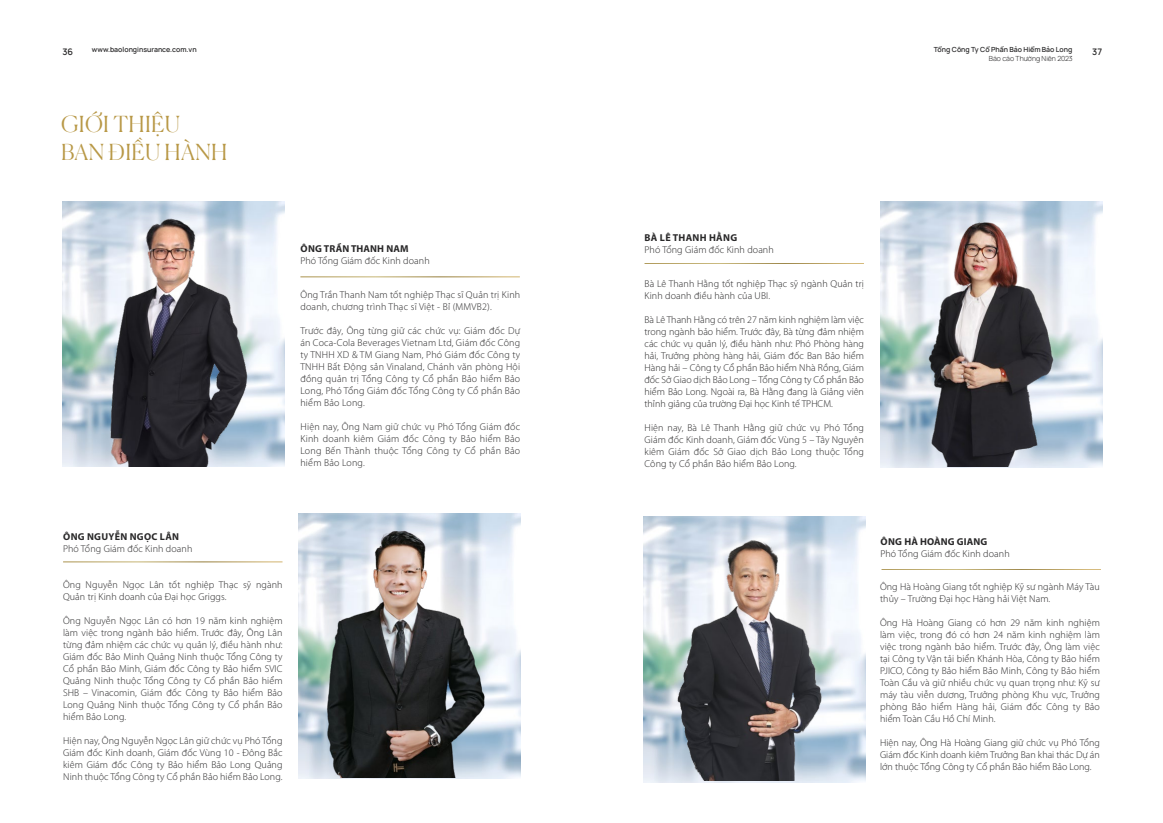
<style>
.page{position:relative;width:1163px;height:823px;background:#fff}
.page>*{position:absolute;margin:0;border:0;box-sizing:border-box;transform-origin:0 0}
.t1{font:300 22px/28.2px "Canela";letter-spacing:.02em;color:#b89846}
.t2{font:300 10px/12px "Myriad Pro";letter-spacing:.01em;color:#292829;text-align:justify}
.t3{font:700 10px "Myriad Pro";letter-spacing:.01em;color:#292829}
.t4{font:700 10px "Myriad Pro";letter-spacing:.03em;color:#292829}
.t5{font:600 9px "Manrope";color:#292829}
.t6{font:600 7px "Manrope";color:#292829}
.t7{font:300 7px "Manrope";color:#292829}
</style>
<div class="page">
<img style="left:298px;top:513px;width:222px;height:265px">
<img style="left:62px;top:201px;width:222px;height:265px">
<img style="left:80px;top:201px;width:187px;height:265px">
<img style="left:308px;top:517px;width:180px;height:260px">
<img style="left:643px;top:516px;width:222px;height:265px">
<img style="left:665px;top:516px;width:180px;height:264px">
<img style="left:880px;top:201px;width:221px;height:266px">
<img style="left:901px;top:201px;width:155px;height:265px">
<p class="t6" style="left:933px;top:45px;width:140px">Tổng Công Ty Cổ Phần Bảo Hiểm Bảo Long</p>
<p class="t7" style="left:988px;top:53px;width:85px">Báo cáo Thường Niên 2023</p>
<p class="t6" style="left:92px;top:45px;width:106px">www.baolonginsurance.com.vn</p>
<p class="t5" style="left:62px;top:45px;width:12px">36</p>
<p class="t5" style="left:1091px;top:45px;width:11px">37</p>
<h1 class="t1" style="left:61px;top:108px;width:168px">GIỚI THIỆU<br>BAN ĐIỀU HÀNH</h1>
<p class="t3" style="left:300px;top:242px;width:109px">ÔNG TRẦN THANH NAM</p>
<p class="t2" style="left:300px;top:254px;width:131px">Phó Tổng Giám đốc Kinh doanh</p>
<p class="t2" style="left:300px;top:288px;width:221px">Ông Trần Thanh Nam tốt nghiệp Thạc sĩ Quản trị Kinh doanh, chương trình Thạc sĩ Việt - Bỉ (MMVB2).</p>
<p class="t2" style="left:300px;top:324px;width:221px">Trước đây, Ông từng giữ các chức vụ: Giám đốc Dự án Coca-Cola Beverages Vietnam Ltd, Giám đốc Công ty TNHH XD &amp; TM Giang Nam, Phó Giám đốc Công ty TNHH Bất Động sản Vinaland, Chánh văn phòng Hội đồng quản trị Tổng Công ty Cổ phần Bảo hiểm Bảo Long, Phó Tổng Giám đốc Tổng Công ty Cổ phần Bảo hiểm Bảo Long.</p>
<p class="t2" style="left:300px;top:420px;width:221px">Hiện nay, Ông Nam giữ chức vụ Phó Tổng Giám đốc Kinh doanh kiêm Giám đốc Công ty Bảo hiểm Bảo Long Bến Thành thuộc Tổng Công ty Cổ phần Bảo hiểm Bảo Long.</p>
<p class="t4" style="left:63px;top:529px;width:117px">ÔNG NGUYỄN NGỌC LÂN</p>
<p class="t2" style="left:63px;top:541px;width:131px">Phó Tổng Giám đốc Kinh doanh</p>
<p class="t2" style="left:63px;top:577px;width:221px">Ông Nguyễn Ngọc Lân tốt nghiệp Thạc sỹ ngành<br>Quản trị Kinh doanh của Đại học Griggs.</p>
<p class="t2" style="left:63px;top:613px;width:221px">Ông Nguyễn Ngọc Lân có hơn 19 năm kinh nghiệm làm việc trong ngành bảo hiểm. Trước đây, Ông Lân từng đảm nhiệm các chức vụ quản lý, điều hành như:<br>Giám đốc Bảo Minh Quảng Ninh thuộc Tổng Công ty Cổ phần Bảo Minh, Giám đốc Công ty Bảo hiểm SVIC Quảng Ninh thuộc Tổng Công ty Cổ phần Bảo hiểm SHB – Vinacomin, Giám đốc Công ty Bảo hiểm Bảo Long Quảng Ninh thuộc Tổng Công ty Cổ phần Bảo hiểm Bảo Long.</p>
<p class="t2" style="left:63px;top:733px;width:221px">Hiện nay, Ông Nguyễn Ngọc Lân giữ chức vụ Phó Tổng Giám đốc Kinh doanh, Giám đốc Vùng 10 - Đông Bắc kiêm Giám đốc Công ty Bảo hiểm Bảo Long Quảng Ninh thuộc Tổng Công ty Cổ phần Bảo hiểm Bảo Long.</p>
<p class="t4" style="left:644px;top:231px;width:94px">BÀ LÊ THANH HẰNG</p>
<p class="t2" style="left:644px;top:243px;width:131px">Phó Tổng Giám đốc Kinh doanh</p>
<p class="t2" style="left:644px;top:277px;width:221px">Bà Lê Thanh Hằng tốt nghiệp Thạc sỹ ngành Quản trị<br>Kinh doanh điều hành của UBI.</p>
<p class="t2" style="left:644px;top:313px;width:221px">Bà Lê Thanh Hằng có trên 27 năm kinh nghiệm làm việc trong ngành bảo hiểm. Trước đây, Bà từng đảm nhiệm các chức vụ quản lý, điều hành như: Phó Phòng hàng hải, Trưởng phòng hàng hải, Giám đốc Ban Bảo hiểm Hàng hải – Công ty Cổ phần Bảo hiểm Nhà Rồng, Giám đốc Sở Giao dịch Bảo Long – Tổng Công ty Cổ phần Bảo hiểm Bảo Long. Ngoài ra, Bà Hằng đang là Giảng viên thỉnh giảng của trường Đại học Kinh tế TPHCM.</p>
<p class="t2" style="left:644px;top:421px;width:221px">Hiện nay, Bà Lê Thanh Hằng giữ chức vụ Phó Tổng Giám đốc Kinh doanh, Giám đốc Vùng 5 – Tây Nguyên kiêm Giám đốc Sở Giao dịch Bảo Long thuộc Tổng Công ty Cổ phần Bảo hiểm Bảo Long.</p>
<p class="t3" style="left:880px;top:534px;width:108px">ÔNG HÀ HOÀNG GIANG</p>
<p class="t2" style="left:880px;top:547px;width:131px">Phó Tổng Giám đốc Kinh doanh</p>
<p class="t2" style="left:879px;top:580px;width:221px">Ông Hà Hoàng Giang tốt nghiệp Kỹ sư ngành Máy Tàu thủy – Trường Đại học Hàng hải Việt Nam.</p>
<p class="t2" style="left:879px;top:616px;width:221px">Ông Hà Hoàng Giang có hơn 29 năm kinh nghiệm làm việc, trong đó có hơn 24 năm kinh nghiệm làm việc trong ngành bảo hiểm. Trước đây, Ông làm việc tại Công ty Vận tải biển Khánh Hòa, Công ty Bảo hiểm PJICO, Công ty Bảo hiểm Bảo Minh, Công ty Bảo hiểm Toàn Cầu và giữ nhiều chức vụ quan trọng như: Kỹ sư máy tàu viễn dương, Trưởng phòng Khu vực, Trưởng phòng Bảo hiểm Hàng hải, Giám đốc Công ty Bảo hiểm Toàn Cầu Hồ Chí Minh.</p>
<p class="t2" style="left:879px;top:736px;width:221px">Hiện nay, Ông Hà Hoàng Giang giữ chức vụ Phó Tổng Giám đốc Kinh doanh kiêm Trưởng Ban khai thác Dự án lớn thuộc Tổng Công ty Cổ phần Bảo hiểm Bảo Long.</p>
</div>
